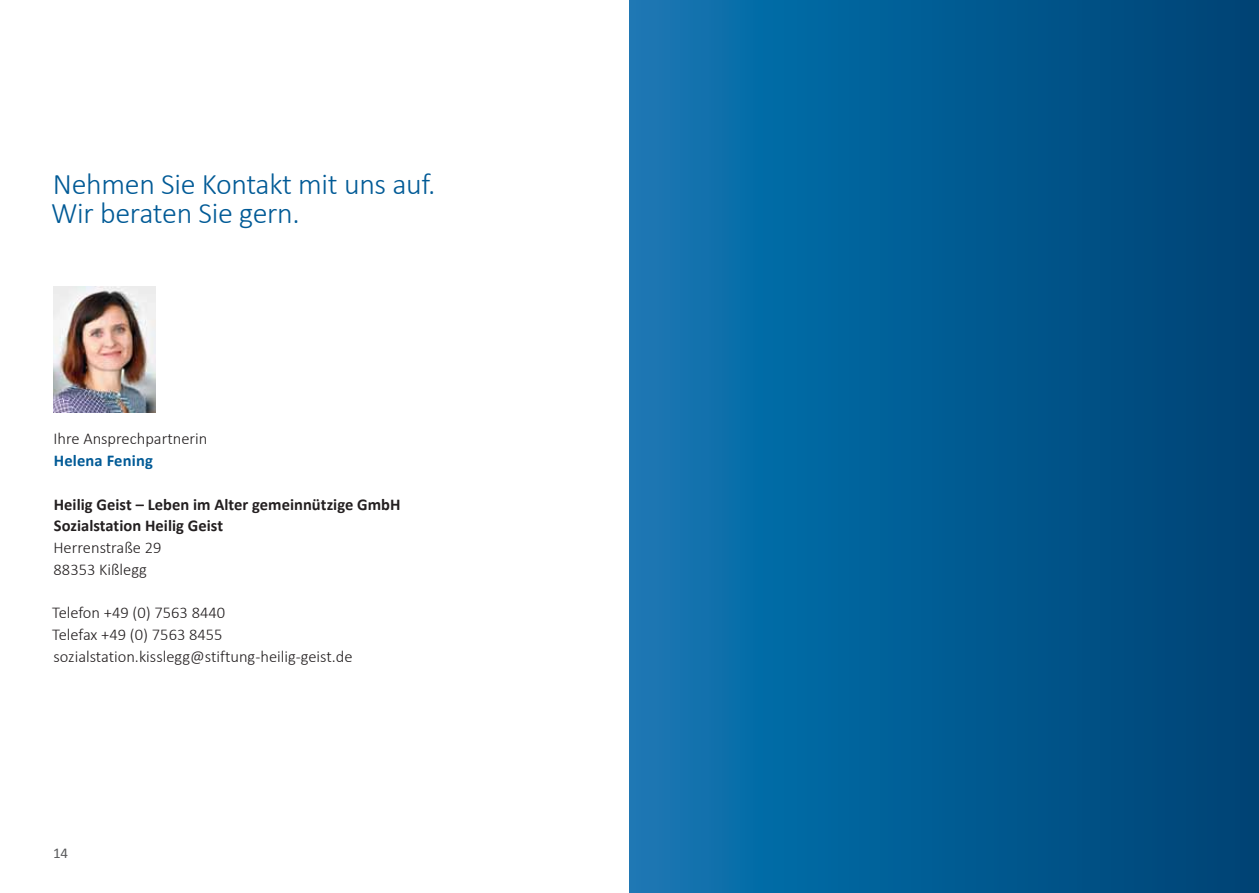
<style>
.page{position:relative;width:1259px;height:893px;background:#fff}
.page>*{position:absolute;margin:0;border:0;box-sizing:border-box;transform-origin:0 0}
.t1{font:300 30px/28.5px "Calibri";letter-spacing:-.01em;color:#005a96}
.t2{font:300 16.5px/21.8px "Calibri";color:#231f20}
.t3{font:700 16.5px/21.8px "Calibri";letter-spacing:.005em;color:#231f20}
.t4{font:700 16.5px "Calibri";letter-spacing:.01em;color:#005a96}
.t5{font:15px "Calibri";color:#58595b}
</style>
<div class="page">
<img style="left:53px;top:287px;width:103px;height:125px">
<svg style="left:629px;top:0;width:630px;height:893px;background:#055f97"></svg>
<h1 class="t1" style="left:51px;top:170px;width:386px">Nehmen Sie Kontakt mit uns auf.<br>Wir beraten Sie gern.</h1>
<p class="t2" style="left:53px;top:428px;width:156px">Ihre Ansprechpartnerin</p>
<p class="t4" style="left:54px;top:450px;width:101px">Helena Fening</p>
<p class="t3" style="left:54px;top:493px;width:348px">Heilig Geist – Leben im Alter gemeinnützige GmbH<br>Sozialstation Heilig Geist</p>
<p class="t2" style="left:53px;top:537px;width:110px">Herrenstraße 29<br>88353 Kißlegg</p>
<p class="t2" style="left:52px;top:602px;width:302px">Telefon +49 (0) 7563 8440<br>Telefax +49 (0) 7563 8455 sozialstation.kisslegg@stiftung-heilig-geist.de</p>
<p class="t5" style="left:53px;top:843px;width:16px">14</p>
</div>
